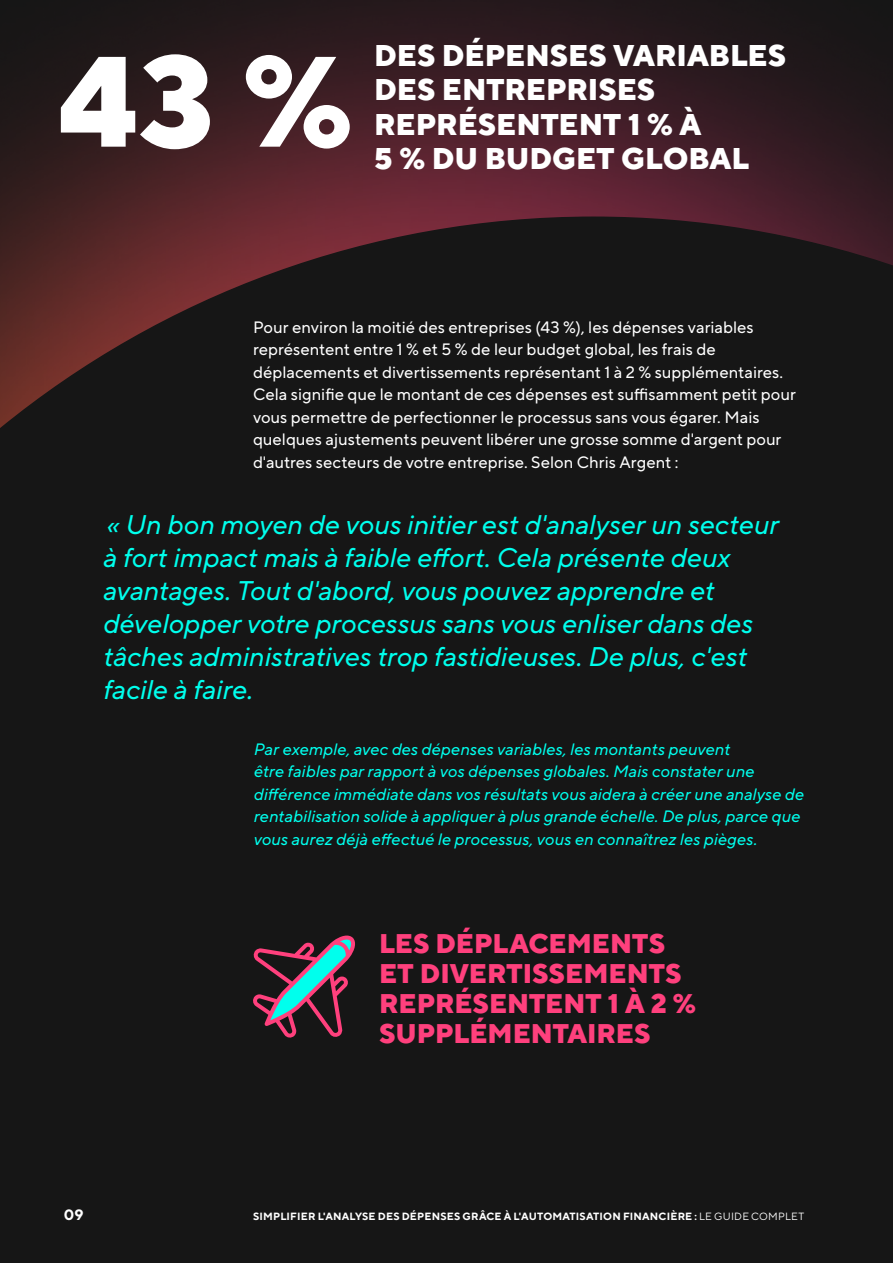
<style>
.page{position:relative;width:893px;height:1263px;background:#fff}
.page>*{position:absolute;margin:0;border:0;box-sizing:border-box;transform-origin:0 0}
.t1{font:800 128.25px "TT Norms Pro";color:#fff}
.t2{font:800 30px/34.5px "TT Norms Pro";color:#fff}
.t3{font:italic 27px/33px "TT Norms Pro";letter-spacing:-.005em;color:#00ffed}
.t4{font:800 27px/30px "TT Norms Pro";color:#ff407d}
.t5{font:16.5px/22.5px "TT Norms Pro";color:#fff}
.t6{font:italic 16.5px/22.5px "TT Norms Pro";color:#00ffed}
.t7{font:700 15px "TT Norms Pro";color:#fff}
.t8{font:700 10.5px "TT Norms Pro";letter-spacing:.02em;color:#fff}
.s1{font-weight:400}
</style>
<div class="page">
<div style="left:0;top:428px;width:893px;height:835px;background:#161616"></div>
<img style="left:0;top:0;width:893px;height:428px">
<svg style="left:252px;top:934px;width:105px;height:104px;background:#483f4a"></svg>
<p class="t1" style="left:58px;top:5px;width:297px">43 %</p>
<p class="t2" style="left:374px;top:36px;width:413px">DES DÉPENSES VARIABLES<br>DES ENTREPRISES<br>REPRÉSENTENT 1 % À</p>
<p class="t2" style="left:374px;top:139px;width:377px">5 % DU BUDGET GLOBAL</p>
<p class="t5" style="left:253px;top:315px;width:544px">Pour environ la moitié des entreprises (43 %), les dépenses variables représentent entre 1 % et 5 % de leur budget global, les frais de déplacements et divertissements représentant 1 à 2 % supplémentaires.<br>Cela signifie que le montant de ces dépenses est suffisamment petit pour vous permettre de perfectionner le processus sans vous égarer. Mais quelques ajustements peuvent libérer une grosse somme d'argent pour d'autres secteurs de votre entreprise. Selon Chris Argent :</p>
<p class="t3" style="left:102px;top:506px;width:677px">« Un bon moyen de vous initier est d'analyser un secteur à fort impact mais à faible effort. Cela présente deux avantages. Tout d'abord, vous pouvez apprendre et développer votre processus sans vous enliser dans des tâches administratives trop fastidieuses. De plus, c'est facile à faire.</p>
<p class="t6" style="left:253px;top:736px;width:552px">Par exemple, avec des dépenses variables, les montants peuvent<br>être faibles par rapport à vos dépenses globales. Mais constater une différence immédiate dans vos résultats vous aidera à créer une analyse de rentabilisation solide à appliquer à plus grande échelle. De plus, parce que vous aurez déjà effectué le processus, vous en connaîtrez les pièges.</p>
<p class="t4" style="left:379px;top:927px;width:318px">LES DÉPLACEMENTS<br>ET DIVERTISSEMENTS<br>REPRÉSENTENT 1 À 2 %<br>SUPPLÉMENTAIRES</p>
<p class="t7" style="left:64px;top:1204px;width:21px">09</p>
<p class="t8" style="left:253px;top:1209px;width:553px">SIMPLIFIER L'ANALYSE DES DÉPENSES GRÂCE À L'AUTOMATISATION FINANCIÈRE : <span class="s1">LE GUIDE COMPLET</span></p>
</div>
